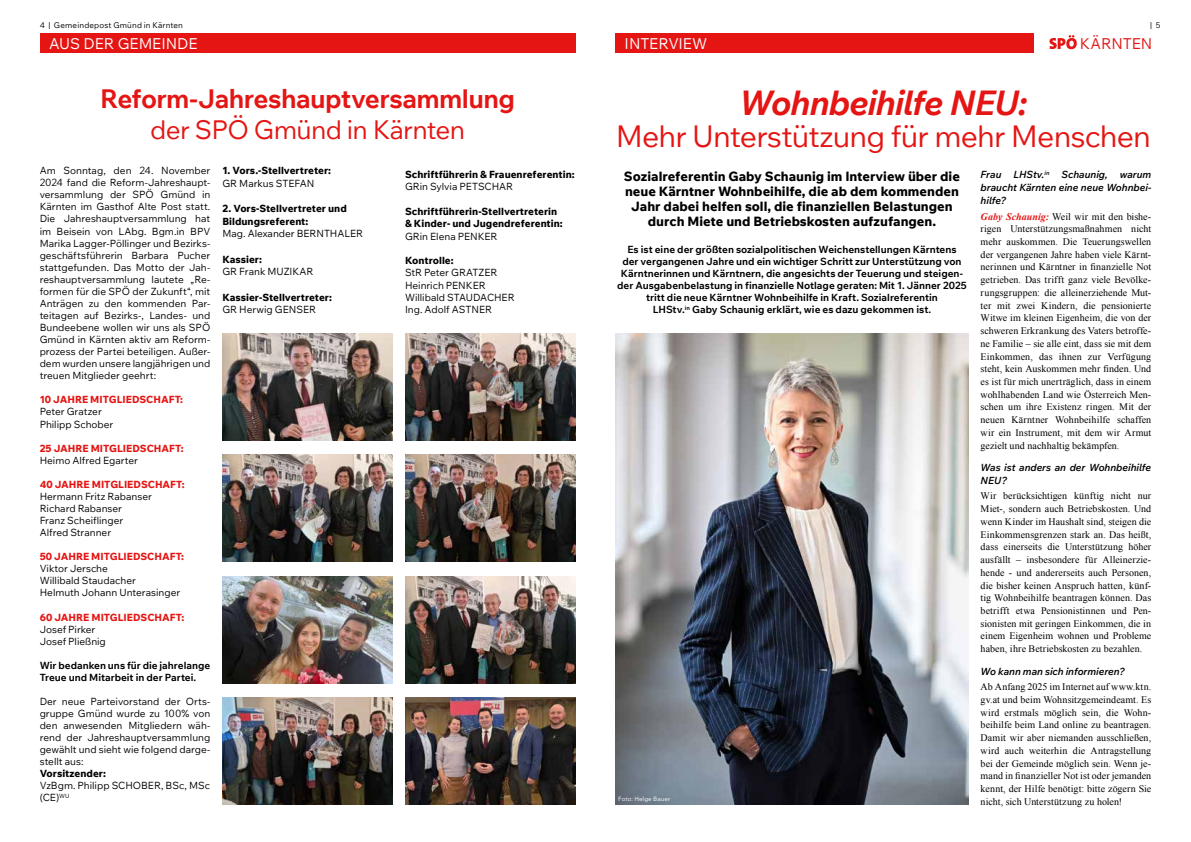
<style>
.page{position:relative;width:1191px;height:842px;background:#fff}
.page>*{position:absolute;margin:0;border:0;box-sizing:border-box;transform-origin:0 0}
.t1{font:italic 700 34px "Wix Madefor Text";letter-spacing:-.03em;color:#e41513}
.t2{font:30px "Wix Madefor Text";letter-spacing:-.025em;color:#e41513}
.t3{font:700 26px "Wix Madefor Text";letter-spacing:-.02em;color:#e41513}
.t4{font:26px "Wix Madefor Text";letter-spacing:-.025em;color:#e41513}
.t5{font:15.1px "Wix Madefor Text";letter-spacing:-.005em;color:#fff}
.t6{font:15.1px "Wix Madefor Text";letter-spacing:-.01em;color:#e41513}
.t7{font:800 13px/15px "Wix Madefor Text";color:#000;text-align:center}
.t8{font:10px/12.7px "Times New Roman";letter-spacing:.005em;color:#000;text-align:justify}
.t9{font:10px/12.1px "Wix Madefor Text";color:#000}
.t10{font:700 10px/12px "Wix Madefor Text";color:#000;text-align:center}
.t11{font:800 10px/12.7px "Wix Madefor Text";color:#000}
.t12{font:italic 600 10px/12.7px "Wix Madefor Text";letter-spacing:-.005em;color:#000;text-align:justify}
.t13{font:800 10px "Wix Madefor Text";letter-spacing:-.005em;color:#e41513}
.t14{font:8px "Wix Madefor Text";letter-spacing:.02em;color:#000}
.t15{font:6px "Wix Madefor Text";letter-spacing:.03em;color:#fff}
.s1{font-weight:700;font-style:italic;color:#e41513}
</style>
<div class="page">
<div style="left:40px;top:33px;width:535px;height:20px;background:#e41513"></div>
<div style="left:615px;top:33px;width:418px;height:20px;background:#e41513"></div>
<svg style="left:1049px;top:35px;width:27px;height:14px"></svg>
<img style="left:615px;top:333px;width:353px;height:471px">
<img style="left:222px;top:333px;width:171px;height:107px">
<img style="left:222px;top:455px;width:171px;height:107px">
<img style="left:222px;top:576px;width:171px;height:107px">
<img style="left:405px;top:333px;width:170px;height:107px">
<img style="left:405px;top:455px;width:170px;height:107px">
<img style="left:405px;top:697px;width:170px;height:107px">
<img style="left:405px;top:576px;width:170px;height:107px">
<img style="left:222px;top:697px;width:171px;height:107px">
<p class="t14" style="left:40px;top:19px;width:145px">4 | Gemeindepost Gmünd in Kärnten</p>
<h3 class="t5" style="left:49px;top:32px;width:150px">AUS DER GEMEINDE</h3>
<h3 class="t3" style="left:100px;top:78px;width:416px">Reform-Jahreshauptversammlung</h3>
<h3 class="t4" style="left:150px;top:110px;width:316px">der SPÖ Gmünd in Kärnten</h3>
<p class="t9" style="left:40px;top:164px;width:172px;text-align:justify">Am Sonntag, den 24. November 2024 fand die Reform-Jahreshaupt&shy;versammlung der SPÖ Gmünd in Kärnten im Gasthof Alte Post statt.<br>Die Jahreshauptversammlung hat im Beisein von LAbg. Bgm.in BPV Marika Lagger-Pöllinger und Bezirks&shy;geschäftsführerin Barbara Pucher stattgefunden. Das Motto der Jah&shy;reshauptversammlung lautete „Re&shy;formen für die SPÖ der Zukunft“, mit Anträgen zu den kommenden Par&shy;teitagen auf Bezirks-, Landes- und Bundeebene wollen wir uns als SPÖ Gmünd in Kärnten aktiv am Reform&shy;prozess der Partei beteiligen. Außer&shy;dem wurden unsere langjährigen und treuen Mitglieder geehrt:</p>
<p class="t13" style="left:40px;top:392px;width:145px">10 JAHRE MITGLIEDSCHAFT:</p>
<p class="t9" style="left:40px;top:405px;width:75px">Peter Gratzer<br>Philipp Schober</p>
<p class="t13" style="left:40px;top:440px;width:145px">25 JAHRE MITGLIEDSCHAFT:</p>
<p class="t9" style="left:40px;top:453px;width:100px">Heimo Alfred Egarter</p>
<p class="t13" style="left:40px;top:476px;width:146px">40 JAHRE MITGLIEDSCHAFT:</p>
<p class="t9" style="left:40px;top:490px;width:114px">Hermann Fritz Rabanser<br>Richard Rabanser<br>Franz Scheiflinger<br>Alfred Stranner</p>
<p class="t13" style="left:40px;top:548px;width:146px">50 JAHRE MITGLIEDSCHAFT:</p>
<p class="t9" style="left:40px;top:562px;width:142px">Viktor Jersche<br>Willibald Staudacher<br>Helmuth Johann Unterasinger</p>
<p class="t13" style="left:40px;top:609px;width:146px">60 JAHRE MITGLIEDSCHAFT:</p>
<p class="t9" style="left:40px;top:622px;width:68px">Josef Pirker<br>Josef Pließnig</p>
<p class="t10" style="left:40px;top:658px;width:172px;text-align:left">Wir bedanken uns für die jahrelange<br>Treue und Mitarbeit in der Partei.</p>
<p class="t9" style="left:40px;top:695px;width:172px;text-align:justify">Der neue Parteivorstand der Orts&shy;gruppe Gmünd wurde zu 100% von den anwesenden Mitgliedern wäh&shy;rend der Jahreshauptversammlung gewählt und sieht wie folgend darge&shy;stellt aus:</p>
<p class="t11" style="left:40px;top:767px;width:68px">Vorsitzender:</p>
<p class="t9" style="left:40px;top:779px;width:172px">VzBgm. Philipp SCHOBER, BSc, MSc (CE)<sup>WU</sup></p>
<p class="t11" style="left:222px;top:163px;width:110px">1. Vors.-Stellvertreter:</p>
<p class="t9" style="left:222px;top:177px;width:93px">GR Markus STEFAN</p>
<p class="t11" style="left:222px;top:201px;width:126px">2. Vors-Stellvertreter und<br>Bildungsreferent:</p>
<p class="t9" style="left:222px;top:227px;width:142px">Mag. Alexander BERNTHALER</p>
<p class="t11" style="left:222px;top:252px;width:41px">Kassier:</p>
<p class="t9" style="left:222px;top:265px;width:93px">GR Frank MUZIKAR</p>
<p class="t11" style="left:222px;top:290px;width:111px">Kassier-Stellvertreter:</p>
<p class="t9" style="left:222px;top:303px;width:95px">GR Herwig GENSER</p>
<p class="t11" style="left:405px;top:167px;width:171px">Schriftführerin &amp; Frauenreferentin:</p>
<p class="t9" style="left:405px;top:180px;width:110px">GRin Sylvia PETSCHAR</p>
<p class="t11" style="left:405px;top:204px;width:159px;line-height:12.3px">Schriftführerin-Stellvertreterin &amp; Kinder- und Jugendreferentin:</p>
<p class="t9" style="left:405px;top:229px;width:94px">GRin Elena PENKER</p>
<p class="t11" style="left:405px;top:253px;width:50px">Kontrolle:</p>
<p class="t9" style="left:405px;top:266px;width:111px">StR Peter GRATZER<br>Heinrich PENKER<br>Willibald STAUDACHER<br>Ing. Adolf ASTNER</p>
<h3 class="t5" style="left:624px;top:32px;width:84px">INTERVIEW</h3>
<p class="t14" style="left:1150px;top:19px;width:12px">| 5</p>
<h3 class="t6" style="left:1079px;top:32px;width:74px">KÄRNTEN</h3>
<h1 class="t1" style="left:739px;top:81px;width:289px">Wohnbeihilfe NEU:</h1>
<h2 class="t2" style="left:616px;top:113px;width:537px">Mehr Unterstützung für mehr Menschen</h2>
<h3 class="t7" style="left:624px;top:167px;width:337px">Sozialreferentin Gaby Schaunig im Interview über die neue Kärntner Wohnbeihilfe, die ab dem kommenden Jahr dabei helfen soll, die finanziellen Belastungen durch Miete und Betriebskosten aufzufangen.</h3>
<p class="t10" style="left:617px;top:243px;width:351px">Es ist eine der größten sozialpolitischen Weichenstellungen Kärntens<br>der vergangenen Jahre und ein wichtiger Schritt zur Unterstützung von Kärntnerinnen und Kärntnern, die angesichts der Teuerung und steigen&shy;der Ausgabenbelastung in finanzielle Notlage geraten: Mit 1. Jänner 2025 tritt die neue Kärntner Wohnbeihilfe in Kraft. Sozialreferentin<br>LHStv.<sup>in</sup> Gaby Schaunig erklärt, wie es dazu gekommen ist.</p>
<p class="t15" style="left:618px;top:795px;width:54px">Foto: Helge Bauer</p>
<p class="t12" style="left:980px;top:169px;width:172px">Frau LHStv.<sup>in</sup> Schaunig, warum braucht Kärnten eine neue Wohnbei&shy;hilfe?</p>
<p class="t8" style="left:980px;top:210px;width:172px"><span class="s1">Gaby Schaunig:</span> Weil wir mit den bishe&shy;rigen Unterstützungsmaßnahmen nicht mehr auskommen. Die Teuerungswellen der vergangenen Jahre haben viele Kärnt&shy;nerinnen und Kärntner in finanzielle Not getrieben. Das trifft ganz viele Bevölke&shy;rungsgruppen: die alleinerziehende Mut&shy;ter mit zwei Kindern, die pensionierte Witwe im kleinen Eigenheim, die von der schweren Erkrankung des Vaters betroffe&shy;ne Familie – sie alle eint, dass sie mit dem Einkommen, das ihnen zur Verfügung steht, kein Auskommen mehr finden. Und es ist für mich unerträglich, dass in einem wohlhabenden Land wie Österreich Men&shy;schen um ihre Existenz ringen. Mit der neuen Kärntner Wohnbeihilfe schaffen wir ein Instrument, mit dem wir Armut gezielt und nachhaltig bekämpfen.</p>
<p class="t12" style="left:980px;top:461px;width:172px">Was ist anders an der Wohnbeihilfe<br>NEU?</p>
<p class="t8" style="left:980px;top:490px;width:172px">Wir berücksichtigen künftig nicht nur Miet-, sondern auch Betriebskosten. Und wenn Kinder im Haushalt sind, steigen die Einkommensgrenzen stark an. Das heißt, dass einerseits die Unterstützung höher ausfällt – insbesondere für Alleinerzie&shy;hende - und andererseits auch Personen, die bisher keinen Anspruch hatten, künf&shy;tig Wohnbeihilfe beantragen können. Das betrifft etwa Pensionistinnen und Pen&shy;sionisten mit geringen Einkommen, die in einem Eigenheim wohnen und Probleme haben, ihre Betriebskosten zu bezahlen.</p>
<p class="t12" style="left:980px;top:665px;width:146px">Wo kann man sich informieren?</p>
<p class="t8" style="left:980px;top:680px;width:172px">Ab Anfang 2025 im Internet auf www.ktn. gv.at und beim Wohnsitzgemeindeamt. Es wird erstmals möglich sein, die Wohn&shy;beihilfe beim Land online zu beantragen.<br>Damit wir aber niemanden ausschließen, wird auch weiterhin die Antragstellung bei der Gemeinde möglich sein. Wenn je&shy;mand in finanzieller Not ist oder jemanden kennt, der Hilfe benötigt: bitte zögern Sie nicht, sich Unterstützung zu holen!</p>
</div>
